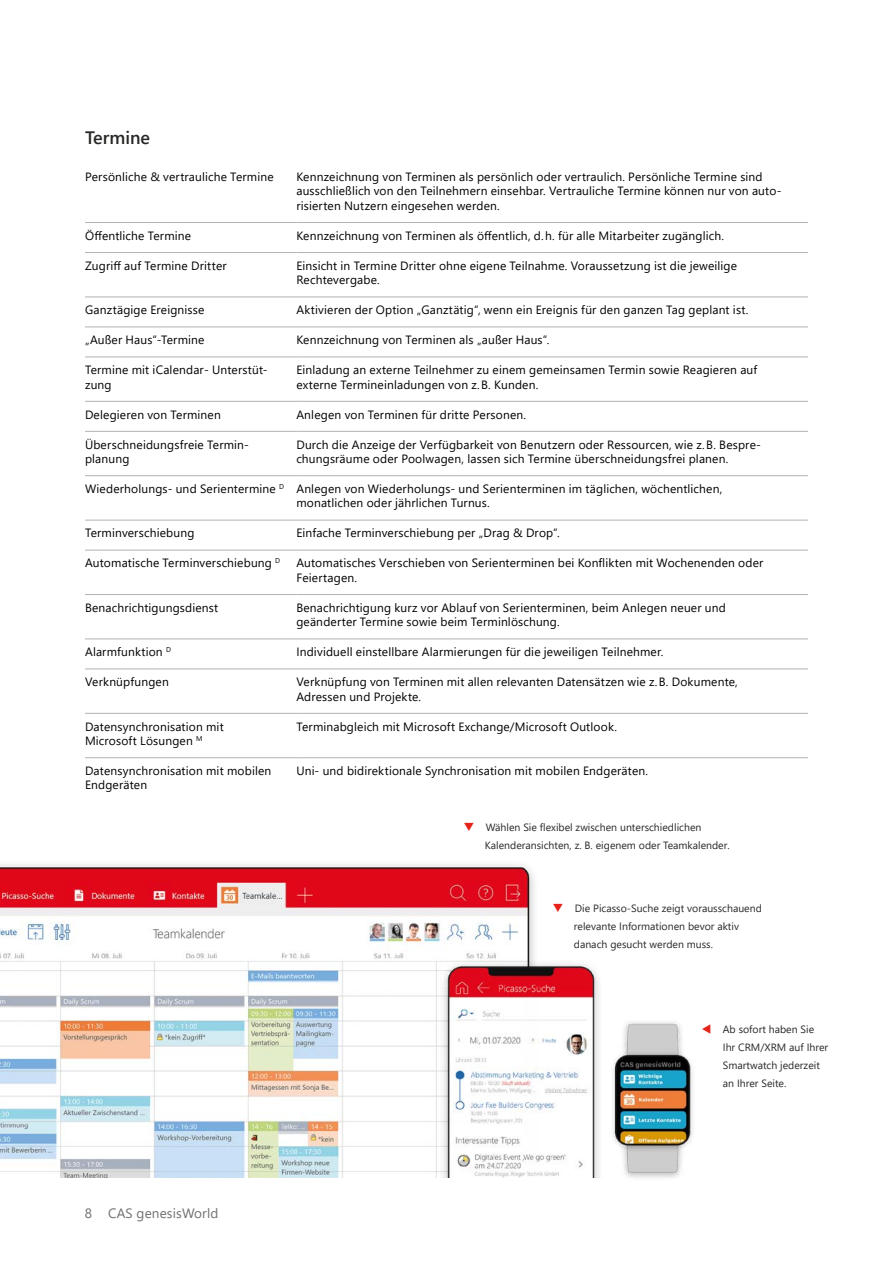
<style>
.page{position:relative;width:893px;height:1263px;background:#fff}
.page>*{position:absolute;margin:0;border:0;box-sizing:border-box;transform-origin:0 0}
.t1{font:600 18px "Segoe UI";color:#282827}
.t2{font:13.5px "Segoe UI";letter-spacing:.01em;color:#706f6f}
.t3{font:12px/14.4px "Segoe UI";letter-spacing:.015em;color:#000}
.t4{font:10.5px/18px "Segoe UI";color:#282827}
.s1{color:#e5231b}
</style>
<div class="page">
<hr style="left:85px;top:222px;width:211px;height:1px;background:#b3b2b2">
<hr style="left:296px;top:222px;width:512px;height:1px;background:#b3b2b2">
<hr style="left:85px;top:252px;width:211px;height:1px;background:#b3b2b2">
<hr style="left:296px;top:252px;width:512px;height:1px;background:#b3b2b2">
<hr style="left:85px;top:297px;width:211px;height:1px;background:#b3b2b2">
<hr style="left:296px;top:297px;width:512px;height:1px;background:#b3b2b2">
<hr style="left:85px;top:327px;width:211px;height:1px;background:#b3b2b2">
<hr style="left:296px;top:327px;width:512px;height:1px;background:#b3b2b2">
<hr style="left:85px;top:357px;width:211px;height:1px;background:#b3b2b2">
<hr style="left:296px;top:357px;width:512px;height:1px;background:#b3b2b2">
<hr style="left:85px;top:401px;width:211px;height:1px;background:#b3b2b2">
<hr style="left:85px;top:431px;width:211px;height:1px;background:#b3b2b2">
<hr style="left:85px;top:475px;width:211px;height:1px;background:#b3b2b2">
<hr style="left:296px;top:401px;width:512px;height:1px;background:#b3b2b2">
<hr style="left:296px;top:431px;width:512px;height:1px;background:#b3b2b2">
<hr style="left:296px;top:475px;width:512px;height:1px;background:#b3b2b2">
<hr style="left:85px;top:520px;width:211px;height:1px;background:#b3b2b2">
<hr style="left:296px;top:520px;width:512px;height:1px;background:#b3b2b2">
<hr style="left:85px;top:550px;width:211px;height:1px;background:#b3b2b2">
<hr style="left:296px;top:550px;width:512px;height:1px;background:#b3b2b2">
<hr style="left:85px;top:594px;width:211px;height:1px;background:#b3b2b2">
<hr style="left:296px;top:594px;width:512px;height:1px;background:#b3b2b2">
<hr style="left:85px;top:638px;width:211px;height:1px;background:#b3b2b2">
<hr style="left:85px;top:668px;width:211px;height:1px;background:#b3b2b2">
<hr style="left:85px;top:713px;width:211px;height:1px;background:#b3b2b2">
<hr style="left:296px;top:638px;width:512px;height:1px;background:#b3b2b2">
<hr style="left:296px;top:668px;width:512px;height:1px;background:#b3b2b2">
<hr style="left:296px;top:713px;width:512px;height:1px;background:#b3b2b2">
<hr style="left:85px;top:757px;width:211px;height:1px;background:#b3b2b2">
<hr style="left:296px;top:757px;width:512px;height:1px;background:#b3b2b2">
<img style="left:0;top:864px;width:535px;height:314px">
<img style="left:429px;top:952px;width:170px;height:226px">
<img style="left:589px;top:1010px;width:104px;height:168px">
<h1 class="t1" style="left:85px;top:120px;width:67px">Termine</h1>
<p class="t3" style="left:85px;top:168px;width:190px">Persönliche &amp; vertrauliche Termine</p>
<p class="t3" style="left:296px;top:168px;width:487px">Kennzeichnung von Terminen als persönlich oder vertraulich. Persönliche Termine sind ausschließlich von den Teilnehmern einsehbar. Vertrauliche Termine können nur von auto&shy;risierten Nutzern eingesehen werden.</p>
<p class="t3" style="left:85px;top:227px;width:108px">Öffentliche Termine</p>
<p class="t3" style="left:296px;top:227px;width:429px">Kennzeichnung von Terminen als öffentlich, d.h. für alle Mitarbeiter zugänglich.</p>
<p class="t3" style="left:85px;top:257px;width:143px">Zugriff auf Termine Dritter</p>
<p class="t3" style="left:296px;top:257px;width:442px">Einsicht in Termine Dritter ohne eigene Teilnahme. Voraussetzung ist die jeweilige<br>Rechtevergabe.</p>
<p class="t3" style="left:85px;top:302px;width:121px">Ganztägige Ereignisse</p>
<p class="t3" style="left:296px;top:302px;width:453px">Aktivieren der Option „Ganztätig“, wenn ein Ereignis für den ganzen Tag geplant ist.</p>
<p class="t3" style="left:85px;top:332px;width:121px">„Außer Haus“-Termine</p>
<p class="t3" style="left:296px;top:332px;width:254px">Kennzeichnung von Terminen als „außer Haus“.</p>
<p class="t3" style="left:85px;top:362px;width:184px">Termine mit iCalendar- Unterstüt&shy;zung</p>
<p class="t3" style="left:296px;top:362px;width:462px">Einladung an externe Teilnehmer zu einem gemeinsamen Termin sowie Reagieren auf externe Termineinladungen von z.B. Kunden.</p>
<p class="t3" style="left:85px;top:406px;width:137px">Delegieren von Terminen</p>
<p class="t3" style="left:296px;top:406px;width:231px">Anlegen von Terminen für dritte Personen.</p>
<p class="t3" style="left:85px;top:436px;width:165px">Ü berschneidungsfreie Termin&shy;planung</p>
<p class="t3" style="left:296px;top:436px;width:466px">Durch die Anzeige der Verfügbarkeit von Benutzern oder Ressourcen, wie z.B. Bespre&shy;chungsräume oder Poolwagen, lassen sich Termine überschneidungsfrei planen.</p>
<p class="t3" style="left:296px;top:480px;width:427px;text-indent:-211px">Wiederholungs- und Serientermine <sup>D</sup> Anlegen von Wiederholungs- und Serienterminen im täglichen, wöchentlichen, monatlichen oder jährlichen Turnus.</p>
<p class="t3" style="left:85px;top:525px;width:111px">Terminverschiebung</p>
<p class="t3" style="left:296px;top:525px;width:265px">Einfache Terminverschiebung per „Drag &amp; Drop“.</p>
<p class="t3" style="left:85px;top:555px;width:197px">Automatische Terminverschiebung <sup>D</sup></p>
<p class="t3" style="left:296px;top:555px;width:468px">Automatisches Verschieben von Serienterminen bei Konflikten mit Wochenenden oder<br>Feiertagen.</p>
<p class="t3" style="left:85px;top:599px;width:135px">Benachrichtigungsdienst</p>
<p class="t3" style="left:296px;top:599px;width:431px">Benachrichtigung kurz vor Ablauf von Serienterminen, beim Anlegen neuer und geänderter Termine sowie beim Terminlöschung.</p>
<p class="t3" style="left:85px;top:644px;width:87px">Alarmfunktion <sup>D</sup></p>
<p class="t3" style="left:296px;top:644px;width:369px">Individuell einstellbare Alarmierungen für die jeweiligen Teilnehmer.</p>
<p class="t3" style="left:85px;top:674px;width:85px">Verknüpfungen</p>
<p class="t3" style="left:296px;top:674px;width:443px">Verknüpfung von Terminen mit allen relevanten Datensätzen wie z.B. Dokumente,<br>Adressen und Projekte.</p>
<p class="t3" style="left:85px;top:718px;width:140px">Datensynchronisation mit<br>Microsoft Lösungen <sup>M</sup></p>
<p class="t3" style="left:296px;top:718px;width:322px">Terminabgleich mit Microsoft Exchange/Microsoft Outlook.</p>
<p class="t3" style="left:85px;top:762px;width:188px">Datensynchronisation mit mobilen<br>Endgeräten</p>
<p class="t3" style="left:296px;top:762px;width:353px">Uni- und bidirektionale Synchronisation mit mobilen Endgeräten.</p>
<p class="t4" style="left:485px;top:818px;width:246px;text-indent:-21px"><span class="s1">❑</span> Wählen Sie flexibel zwischen unterschiedlichen<br>Kalenderansichten, z. B. eigenem oder Teamkalender.</p>
<p class="t4" style="left:574px;top:898px;width:190px;text-indent:-21px"><span class="s1">❑</span> Die Picasso-Suche zeigt vorausschauend relevante Informationen bevor aktiv danach gesucht werden muss.</p>
<p class="t2" style="left:85px;top:1200px;width:135px">8 CAS genesisWorld</p>
<p class="t4" style="left:723px;top:1019px;width:107px;text-indent:-21px"><span class="s1">▼</span> Ab sofort haben Sie<br>Ihr CRM/XRM auf Ihrer<br>Smartwatch jederzeit an Ihrer Seite.</p>
</div>
